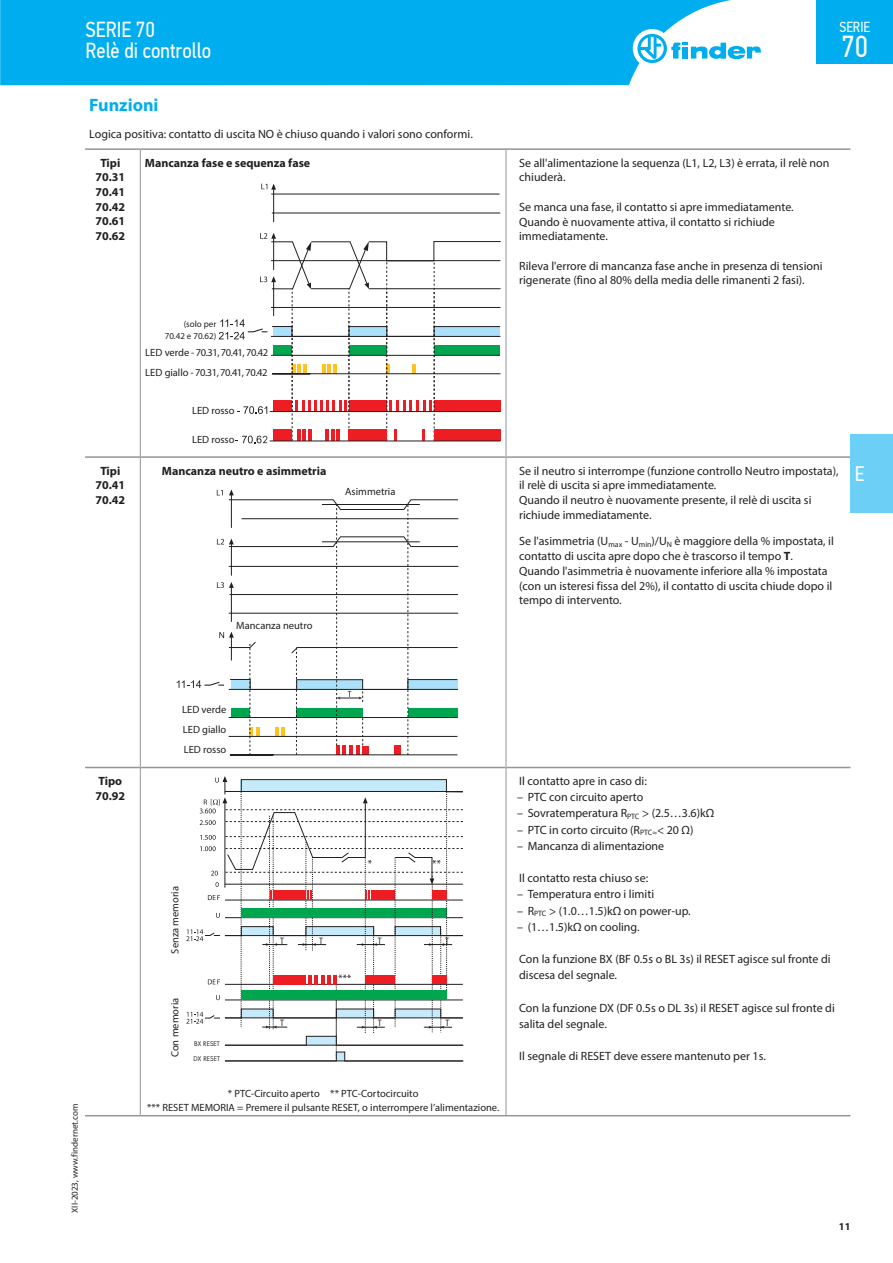
<style>
.page{position:relative;width:893px;height:1263px;background:#fff}
.page>*{position:absolute;margin:0;border:0;box-sizing:border-box;transform-origin:0 0}
.t1{font:30.3px "PF Din Text Cond Pro";color:#fff}
.t2{font:21.75px/21px "PF Din Text Cond Pro";color:#fff}
.t3{font:21px "PF Din Text Cond Pro";color:#fff}
.t4{font:700 18px "Myriad Pro";color:#00aeef}
.t5{font:14.55px "PF Din Text Cond Pro";color:#fff}
.t6{font:12px/14.7px "Myriad Pro";color:#231f20}
.t7{font:700 12px/14.7px "Myriad Pro";color:#231f20;text-align:center}
.t8{font:10.5px/20.1px "Myriad Pro";color:#231f20}
.t9{font:700 10.5px "Myriad Pro";color:#231f20}
.t10{font:9.45px "Futura Std";color:#231f20}
.t11{font:9px/12.1px "Myriad Pro";color:#231f20;text-align:right}
.t12{font:8.4px "Futura Std";color:#231f20}
.t13{font:6.3px "Futura Std";color:#231f20}
.s1{font-weight:700}
</style>
<div class="page">
<hr style="left:85px;top:148px;width:55px;height:2px;background:#939598">
<hr style="left:140px;top:148px;width:366px;height:2px;background:#939598">
<hr style="left:506px;top:148px;width:344px;height:2px;background:#939598">
<hr style="left:85px;top:456px;width:55px;height:2px;background:#939598">
<hr style="left:85px;top:767px;width:55px;height:1px;background:#939598">
<hr style="left:85px;top:1115px;width:55px;height:1px;background:#939598">
<hr style="left:141px;top:456px;width:365px;height:2px;background:#939598">
<hr style="left:141px;top:767px;width:365px;height:1px;background:#939598">
<hr style="left:140px;top:1115px;width:366px;height:1px;background:#939598">
<hr style="left:506px;top:456px;width:344px;height:2px;background:#939598">
<hr style="left:506px;top:767px;width:344px;height:1px;background:#939598">
<hr style="left:506px;top:1115px;width:344px;height:1px;background:#939598">
<hr style="left:140px;top:150px;width:1px;height:307px;background:#939598">
<hr style="left:506px;top:150px;width:1px;height:307px;background:#939598">
<hr style="left:140px;top:457px;width:1px;height:310px;background:#939598">
<hr style="left:506px;top:457px;width:1px;height:310px;background:#939598">
<hr style="left:140px;top:767px;width:1px;height:314px;background:#939598">
<hr style="left:506px;top:767px;width:1px;height:314px;background:#939598">
<hr style="left:140px;top:1081px;width:1px;height:34px;background:#939598">
<hr style="left:506px;top:1081px;width:1px;height:34px;background:#939598">
<svg style="left:218px;top:184px;width:283px;height:259px"></svg>
<div style="left:145px;top:343px;width:124px;height:38px;background:#fff"></div>
<div style="left:174px;top:405px;width:61px;height:38px;background:#fff"></div>
<svg style="left:176px;top:489px;width:282px;height:266px"></svg>
<div style="left:170px;top:703px;width:56px;height:53px;background:#fff"></div>
<svg style="left:186px;top:776px;width:277px;height:286px"></svg>
<div style="left:0;top:0;width:731px;height:85px;background:#00aeef"></div>
<div style="left:633px;top:29px;width:38px;height:39px;background:#fff;border-radius:50%"></div>
<svg style="left:637px;top:34px;width:124px;height:29px"></svg>
<div style="left:816px;top:0;width:77px;height:64px;background:#00aeef"></div>
<div style="left:850px;top:434px;width:43px;height:78px;background:#6bcff6"></div>
<h2 class="t2" style="left:85px;top:19px;width:127px">SERIE 70<br>Relè di controllo</h2>
<h3 class="t4" style="left:89px;top:93px;width:71px">Funzioni</h3>
<p class="t6" style="left:89px;top:127px;width:385px">Logica positiva: contatto di uscita NO è chiuso quando i valori sono conformi.</p>
<p class="t7" style="left:95px;top:155px;width:31px">Tipi<br>70.31<br>70.41<br>70.42<br>70.61<br>70.62</p>
<p class="t7" style="left:145px;top:155px;width:167px">Mancanza fase e sequenza fase</p>
<p class="t11" style="left:165px;top:318px;width:53px">(solo per<br>70.42 e 70.62)</p>
<p class="t8" style="left:145px;top:342px;width:124px">LED verde - 70.31, 70.41, 70.42<br>LED giallo - 70.31, 70.41, 70.42</p>
<p class="t8" style="left:192px;top:400px;width:44px">LED rosso</p>
<p class="t8" style="left:192px;top:429px;width:44px">LED rosso</p>
<p class="t7" style="left:95px;top:463px;width:31px">Tipi<br>70.41<br>70.42</p>
<p class="t7" style="left:162px;top:463px;width:166px">Mancanza neutro e asimmetria</p>
<p class="t8" style="left:345px;top:481px;width:52px">Asimmetria</p>
<p class="t8" style="left:236px;top:615px;width:78px">Mancanza neutro</p>
<p class="t5" style="left:839px;top:19px;width:32px">SERIE</p>
<h1 class="t1" style="left:841px;top:28px;width:28px">70</h1>
<p class="t6" style="left:519px;top:155px;width:312px">Se all'alimentazione la sequenza (L1, L2, L3) è errata, il relè non chiuderà.</p>
<p class="t6" style="left:519px;top:199px;width:276px">Se manca una fase, il contatto si apre immediatamente.<br>Quando è nuovamente attiva, il contatto si richiude immediatamente.</p>
<p class="t6" style="left:519px;top:258px;width:305px">Rileva l'errore di mancanza fase anche in presenza di tensioni rigenerate (fino al 80% della media delle rimanenti 2 fasi).</p>
<p class="t6" style="left:519px;top:463px;width:321px">Se il neutro si interrompe (funzione controllo Neutro impostata), il relè di uscita si apre immediatamente.<br>Quando il neutro è nuovamente presente, il relè di uscita si richiude immediatamente.</p>
<p class="t6" style="left:519px;top:534px;width:316px">Se l'asimmetria (U<sub>max</sub> - U<sub>min</sub>)/U<sub>N</sub> è maggiore della % impostata, il contatto di uscita apre dopo che è trascorso il tempo <span class="s1">T</span>.<br>Quando l'asimmetria è nuovamente inferiore alla % impostata (con un isteresi fissa del 2%), il contatto di uscita chiude dopo il tempo di intervento.</p>
<h3 class="t3" style="left:855px;top:461px;width:11px">E</h3>
<p class="t7" style="left:95px;top:773px;width:31px;text-align:left">Tipo<br>70.92</p>
<p class="t11" style="left:69px;top:1213px;width:111px;rotate:-90deg">XII-2023, www.findernet.com</p>
<p class="t8" style="left:182px;top:699px;width:46px;text-align:justify">LED verde LED giallo LED rosso</p>
<p class="t8" style="left:165px;top:954px;width:69px;rotate:-90deg">Senza memoria</p>
<p class="t10" style="left:170px;top:960px;width:70px;rotate:-90deg">Without memory</p>
<p class="t10" style="left:170px;top:1053px;width:57px;rotate:-90deg">With memory</p>
<p class="t8" style="left:165px;top:1057px;width:61px;rotate:-90deg">Con memoria</p>
<p class="t13" style="left:194px;top:1039px;width:27px">BX RESET</p>
<p class="t13" style="left:194px;top:1055px;width:28px">DX RESET</p>
<p class="t12" style="left:280px;top:935px;width:5px">T</p>
<p class="t12" style="left:280px;top:1018px;width:5px">T</p>
<p class="t12" style="left:319px;top:935px;width:5px">T</p>
<p class="t12" style="left:378px;top:935px;width:5px">T</p>
<p class="t12" style="left:445px;top:935px;width:5px">T</p>
<p class="t12" style="left:378px;top:1018px;width:5px">T</p>
<p class="t12" style="left:446px;top:1018px;width:5px">T</p>
<p class="t8" style="left:147px;top:1086px;width:354px;line-height:14.1px;text-align:center">* PTC-Circuito aperto ** PTC-Cortocircuito<br>*** RESET MEMORIA = Premere il pulsante RESET, o interrompere l’alimentazione.</p>
<p class="t13" style="left:238px;top:1090px;width:181px">RESET MEMORY = Operate the RESET key, or interrupt the supply</p>
<p class="t6" style="left:519px;top:773px;width:129px">Il contatto apre in caso di:</p>
<p class="t6" style="left:517px;top:790px;width:128px">– PTC con circuito aperto</p>
<p class="t6" style="left:517px;top:806px;width:199px">– Sovratemperatura R<sub>PTC</sub> &gt; (2.5…3.6)kΩ</p>
<p class="t6" style="left:517px;top:822px;width:178px">– PTC in corto circuito (R<sub>PTC≈</sub>&lt; 20 Ω)</p>
<p class="t6" style="left:517px;top:838px;width:149px">– Mancanza di alimentazione</p>
<p class="t6" style="left:519px;top:871px;width:131px">Il contatto resta chiuso se:</p>
<p class="t6" style="left:517px;top:887px;width:139px">– Temperatura entro i limiti</p>
<p class="t6" style="left:517px;top:903px;width:175px">– R<sub>PTC</sub> &gt; (1.0…1.5)kΩ on power-up.</p>
<p class="t6" style="left:517px;top:919px;width:124px">– (1…1.5)kΩ on cooling.</p>
<p class="t6" style="left:519px;top:951px;width:313px;line-height:16.2px">Con la funzione BX (BF 0.5s o BL 3s) il RESET agisce sul fronte di discesa del segnale.</p>
<p class="t6" style="left:519px;top:999px;width:317px;line-height:16.2px">Con la funzione DX (DF 0.5s o DL 3s) il RESET agisce sul fronte di salita del segnale.</p>
<p class="t6" style="left:519px;top:1049px;width:248px">Il segnale di RESET deve essere mantenuto per 1s.</p>
<p class="t9" style="left:839px;top:1219px;width:13px">11</p>
</div>
